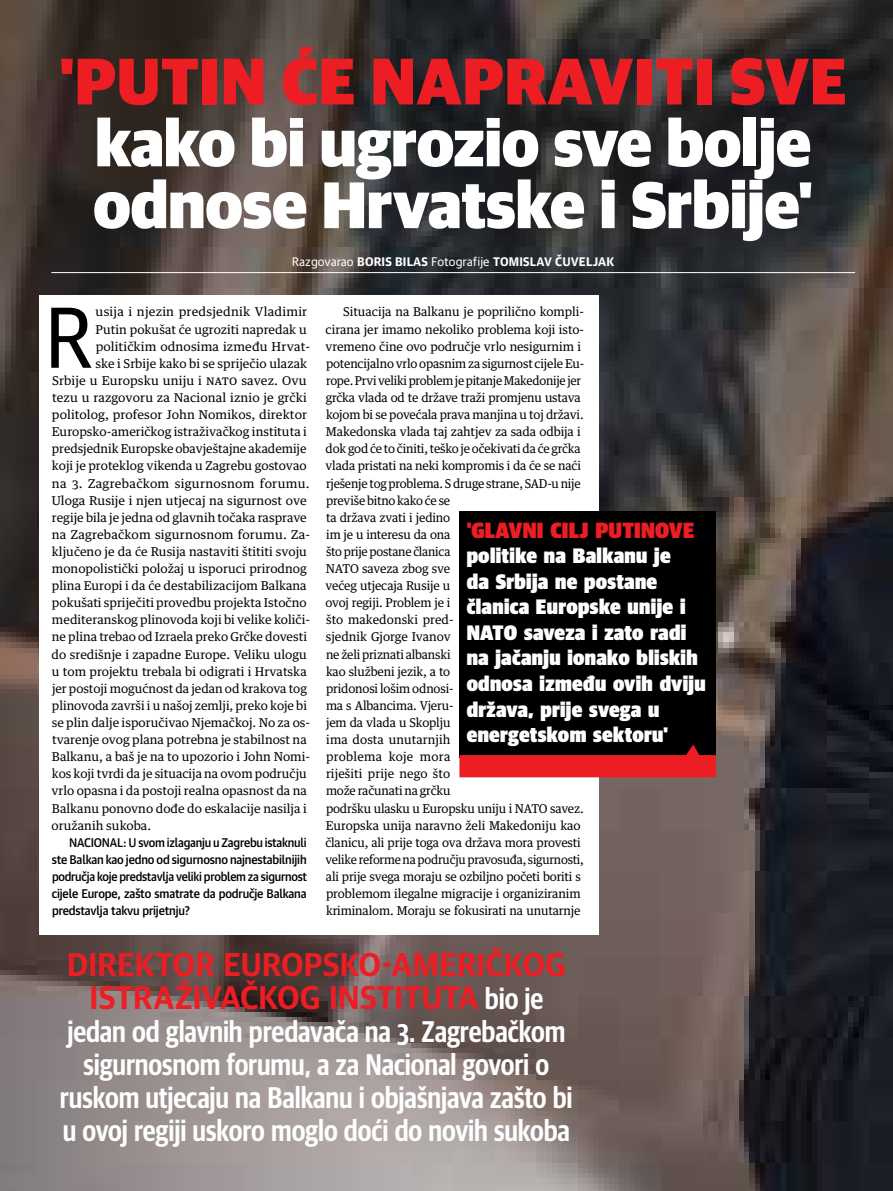
<style>
.page{position:relative;width:893px;height:1191px;background:#fff}
.page>*{position:absolute;margin:0;border:0;box-sizing:border-box;transform-origin:0 0}
.t1{font:83.25px "Guardian Text Sans";color:#000}
.t2{font:900 65.85px/61.8px "Guardian Sans";color:#fff;scale:.94 1}
.t3{font:900 65.85px "Guardian Sans";letter-spacing:.02em;color:#ed1d24;scale:.94 1}
.t4{font:600 33px/33px "Guardian Sans";letter-spacing:.01em;color:#ed1d24;text-align:center;scale:.94 1}
.t5{font:600 30px/33px "Guardian Sans Cond";letter-spacing:-.005em;color:#fff;text-align:center;scale:.94 1}
.t6{font:900 22.05px "Guardian Sans Cond";letter-spacing:.01em;color:#ed1d24}
.t7{font:900 21px/25.5px "Guardian Sans Cond";letter-spacing:.015em;color:#fff}
.t8{font:12.15px/17.1px "Guardian Text Egyp";letter-spacing:-.005em;color:#000}
.t9{font:500 12.15px/17.1px "Guardian Text Sans";letter-spacing:-.015em;color:#000;text-align:justify;scale:.96 1}
.t10{font:12.15px "Guardian Text Egyp";letter-spacing:.02em;color:#000}
.t11{font:12.15px "Guardian Text Egyp";letter-spacing:.015em;color:#000}
.t12{font:700 12px "Guardian Text Sans";letter-spacing:.015em;color:#fff}
.s1{font-weight:400}
.s2{font-family:"Guardian Sans Cond";font-size:30px;color:#fff}
</style>
<div class="page">
<img style="left:0;top:0;width:893px;height:1191px">
<div style="left:39px;top:295px;width:560px;height:639px;background:#fff"></div>
<div style="left:459px;top:511px;width:257px;height:246px;background:#000"></div>
<svg style="left:459px;top:744px;width:257px;height:33px"></svg>
<hr style="left:51px;top:272px;width:804px;height:1px;background:#fff">
<h2 class="t3" style="left:59px;top:31px;width:838px">'PUTIN ĆE NAPRAVITI SVE</h2>
<h2 class="t2" style="left:93px;top:106px;width:767px">kako bi ugrozio sve bolje odnose Hrvatske i Srbije'</h2>
<p class="t12" style="left:292px;top:251px;width:324px"><span class="s1">Razgovarao</span> BORIS BILAS <span class="s1">Fotografije</span> TOMISLAV ČUVELJAK</p>
<h1 class="t1" style="left:44px;top:270px;width:51px">R</h1>
<p class="t11" style="left:96px;top:302px;width:213px">usija i njezin predsjednik Vladimir</p>
<p class="t8" style="left:96px;top:319px;width:213px">Putin pokušat će ugroziti napredak u</p>
<p class="t8" style="left:96px;top:336px;width:216px">političkim odnosima između Hrvat-</p>
<p class="t8" style="left:96px;top:354px;width:213px">ske i Srbije kako bi se spriječio ulazak</p>
<p class="t8" style="left:52px;top:371px;width:256px">Srbije u Europsku uniju i NATO savez. Ovu</p>
<p class="t8" style="left:52px;top:388px;width:256px">tezu u razgovoru za Nacional iznio je grčki</p>
<p class="t8" style="left:52px;top:405px;width:257px">politolog, profesor John Nomikos, direktor</p>
<p class="t8" style="left:52px;top:422px;width:257px">Europsko-američkog istraživačkog instituta i</p>
<p class="t8" style="left:52px;top:439px;width:256px">predsjednik Europske obavještajne akademije</p>
<p class="t8" style="left:52px;top:456px;width:256px">koji je proteklog vikenda u Zagrebu gostovao</p>
<p class="t10" style="left:52px;top:473px;width:259px">na 3. Zagrebačkom sigurnosnom forumu.</p>
<p class="t8" style="left:52px;top:490px;width:256px">Uloga Rusije i njen utjecaj na sigurnost ove</p>
<p class="t8" style="left:52px;top:507px;width:256px">regije bila je jedna od glavnih točaka rasprave</p>
<p class="t8" style="left:52px;top:525px;width:260px">na Zagrebačkom sigurnosnom forumu. Za-</p>
<p class="t8" style="left:52px;top:542px;width:257px">ključeno je da će Rusija nastaviti štititi svoju</p>
<p class="t8" style="left:52px;top:559px;width:256px">monopolistički položaj u isporuci prirodnog</p>
<p class="t8" style="left:52px;top:576px;width:256px">plina Europi i da će destabilizacijom Balkana</p>
<p class="t8" style="left:52px;top:593px;width:256px">pokušati spriječiti provedbu projekta Istočno</p>
<p class="t8" style="left:52px;top:610px;width:260px">mediteranskog plinovoda koji bi velike količi-</p>
<p class="t8" style="left:52px;top:627px;width:257px">ne plina trebao od Izraela preko Grčke dovesti</p>
<p class="t8" style="left:52px;top:644px;width:257px">do središnje i zapadne Europe. Veliku ulogu</p>
<p class="t8" style="left:52px;top:661px;width:256px">u tom projektu trebala bi odigrati i Hrvatska</p>
<p class="t8" style="left:52px;top:678px;width:256px">jer postoji mogućnost da jedan od krakova tog</p>
<p class="t8" style="left:52px;top:696px;width:257px">plinovoda završi i u našoj zemlji, preko koje bi</p>
<p class="t8" style="left:52px;top:713px;width:260px">se plin dalje isporučivao Njemačkoj. No za os-</p>
<p class="t8" style="left:52px;top:730px;width:256px">tvarenje ovog plana potrebna je stabilnost na</p>
<p class="t8" style="left:52px;top:747px;width:260px">Balkanu, a baš je na to upozorio i John Nomi-</p>
<p class="t8" style="left:52px;top:764px;width:256px">kos koji tvrdi da je situacija na ovom području</p>
<p class="t8" style="left:51px;top:781px;width:257px">vrlo opasna i da postoji realna opasnost da na</p>
<p class="t8" style="left:52px;top:798px;width:257px">Balkanu ponovno dođe do eskalacije nasilja i</p>
<p class="t8" style="left:52px;top:815px;width:101px">oružanih sukoba.</p>
<p class="t9" style="left:52px;top:832px;width:267px;text-indent:17px">NACIONAL: U svom izlaganju u Zagrebu istaknuli ste Balkan kao jedno od sigurnosno najnestabilnijih područja koje predstavlja veliki problem za sigurnost cijele Europe, zašto smatrate da područje Balkana predstavlja takvu prijetnju?</p>
<p class="t8" style="left:325px;top:302px;width:260px;text-indent:18px">Situacija na Balkanu je poprilično kompli&shy;cirana jer imamo nekoliko problema koji isto&shy;vremeno čine ovo područje vrlo nesigurnim i potencijalno vrlo opasnim za sigurnost cijele Eu&shy;rope. Prvi veliki problem je pitanje Makedonije jer grčka vlada od te države traži promjenu ustava kojom bi se povećala prava manjina u toj državi.<br>Makedonska vlada taj zahtjev za sada odbija i dok god će to činiti, teško je očekivati da će grčka vlada pristati na neki kompromis i da će se naći rješenje tog problema. S druge strane, SAD-u nije previše bitno kako će se<br>ta država zvati i jedino<br>im je u interesu da ona<br>što prije postane članica<br>NATO saveza zbog sve<br>većeg utjecaja Rusije u<br>ovoj regiji. Problem je i<br>što makedonski pred-<br>sjednik Gjorge Ivanov<br>ne želi priznati albanski<br>kao službeni jezik, a to<br>pridonosi lošim odnosi-<br>ma s Albancima. Vjeru-<br>jem da vlada u Skoplju<br>ima dosta unutarnjih<br>problema koje mora<br>riješiti prije nego što<br>može računati na grčku<br>podršku ulasku u Europsku uniju i NATO savez.<br>Europska unija naravno želi Makedoniju kao članicu, ali prije toga ova država mora provesti velike reforme na području pravosuđa, sigurnosti, ali prije svega moraju se ozbiljno početi boriti s problemom ilegalne migracije i organiziranim kriminalom. Moraju se fokusirati na unutarnje</p>
<h3 class="t6" style="left:467px;top:514px;width:229px">'GLAVNI CILJ PUTINOVE</h3>
<h3 class="t7" style="left:467px;top:541px;width:241px">politike na Balkanu je<br>da Srbija ne postane članica Europske unije i<br>NATO saveza i zato radi na jačanju ionako bliskih odnosa između ovih dviju država, prije svega u energetskom sektoru'</h3>
<h3 class="t4" style="left:67px;top:945px;width:532px">DIREKTOR EUROPSKO-AMERIČKOG<br>ISTRAŽIVAČKOG INSTITUTA <span class="s2">bio je</span></h3>
<h3 class="t5" style="left:60px;top:1013px;width:547px">jedan od glavnih predavača na 3. Zagrebačkom sigurnosnom forumu, a za Nacional govori o ruskom utjecaju na Balkanu i objašnjava zašto bi u ovoj regiji uskoro moglo doći do novih sukoba</h3>
</div>
